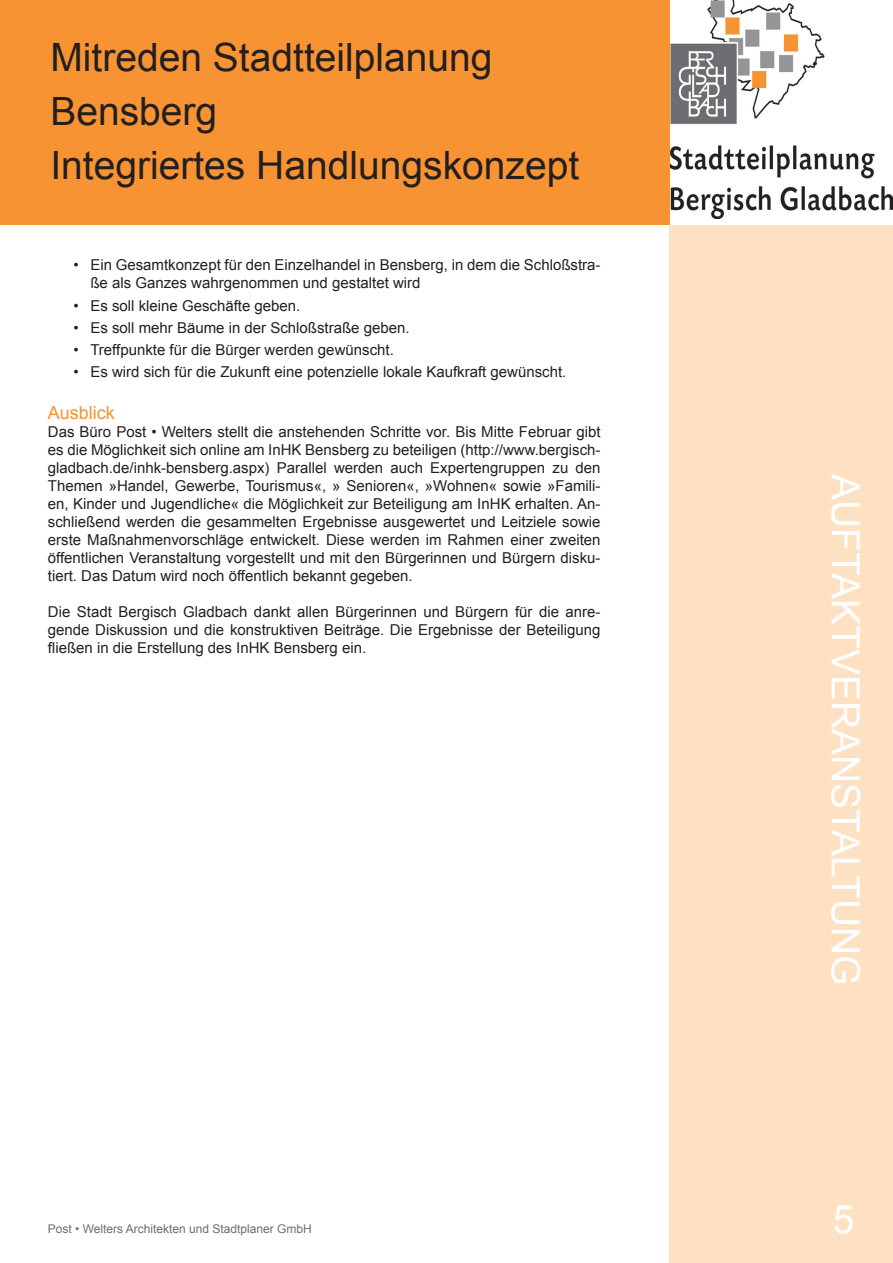
<style>
.page{position:relative;width:893px;height:1263px;background:#fff}
.page>*{position:absolute;margin:0;border:0;box-sizing:border-box;transform-origin:0 0}
.t1{font:39px/54px "Arial";color:#231f20}
.t2{font:39px "Arial";color:#fff}
.Überschrift_4{font:18px "Arial";color:#f79332}
.t3{font:15px/18px "Arial";color:#231f20;text-align:justify}
.t4{font:12px "Arial";color:#6d6e71}
</style>
<div class="page">
<div style="left:670px;top:225px;width:223px;height:1038px;background:#fee0c3"></div>
<img style="left:670px;top:0;width:223px;height:218px">
<div style="left:0;top:0;width:670px;height:225px;background:#f79332"></div>
<h1 class="t1" style="left:50px;top:31px;width:530px">Mitreden Stadtteilplanung<br>Bensberg<br>Integriertes Handlungskonzept</h1>
<p class="t3" style="left:90px;top:256px;width:512px;text-indent:-17px">• Ein Gesamtkonzept für den Einzelhandel in Bensberg, in dem die Schloßstra&shy;ße als Ganzes wahrgenommen und gestaltet wird</p>
<p class="t3" style="left:73px;top:296px;width:229px">• Es soll kleine Geschäfte geben.</p>
<p class="t3" style="left:73px;top:319px;width:338px">• Es soll mehr Bäume in der Schloßstraße geben.</p>
<p class="t3" style="left:73px;top:341px;width:322px">• Treffpunkte für die Bürger werden gewünscht.</p>
<p class="t3" style="left:73px;top:363px;width:495px">• Es wird sich für die Zukunft eine potenzielle lokale Kaufkraft gewünscht.</p>
<p class="Überschrift_4" style="left:48px;top:401px;width:69px">Ausblick</p>
<p class="t3" style="left:48px;top:423px;width:554px">Das Büro Post • Welters stellt die anstehenden Schritte vor. Bis Mitte Februar gibt es die Möglichkeit sich online am InHK Bensberg zu beteiligen (http://www.bergisch&shy;gladbach.de/inhk-bensberg.aspx) Parallel werden auch Expertengruppen zu den Themen »Handel, Gewerbe, Tourismus«, » Senioren«, »Wohnen« sowie »Famili&shy;en, Kinder und Jugendliche« die Möglichkeit zur Beteiligung am InHK erhalten. An&shy;schließend werden die gesammelten Ergebnisse ausgewertet und Leitziele sowie erste Maßnahmenvorschläge entwickelt. Diese werden im Rahmen einer zweiten öffentlichen Veranstaltung vorgestellt und mit den Bürgerinnen und Bürgern disku&shy;tiert. Das Datum wird noch öffentlich bekannt gegeben.</p>
<p class="t3" style="left:48px;top:603px;width:554px">Die Stadt Bergisch Gladbach dankt allen Bürgerinnen und Bürgern für die anre&shy;gende Diskussion und die konstruktiven Beiträge. Die Ergebnisse der Beteiligung fließen in die Erstellung des InHK Bensberg ein.</p>
<p class="t4" style="left:48px;top:1221px;width:266px">Post • Welters Architekten und Stadtplaner GmbH</p>
<h1 class="t2" style="left:871px;top:474px;width:513px;rotate:90deg">AUFTAKTVERANSTALTUNG</h1>
<h1 class="t2" style="left:833px;top:1194px;width:23px">5</h1>
</div>
